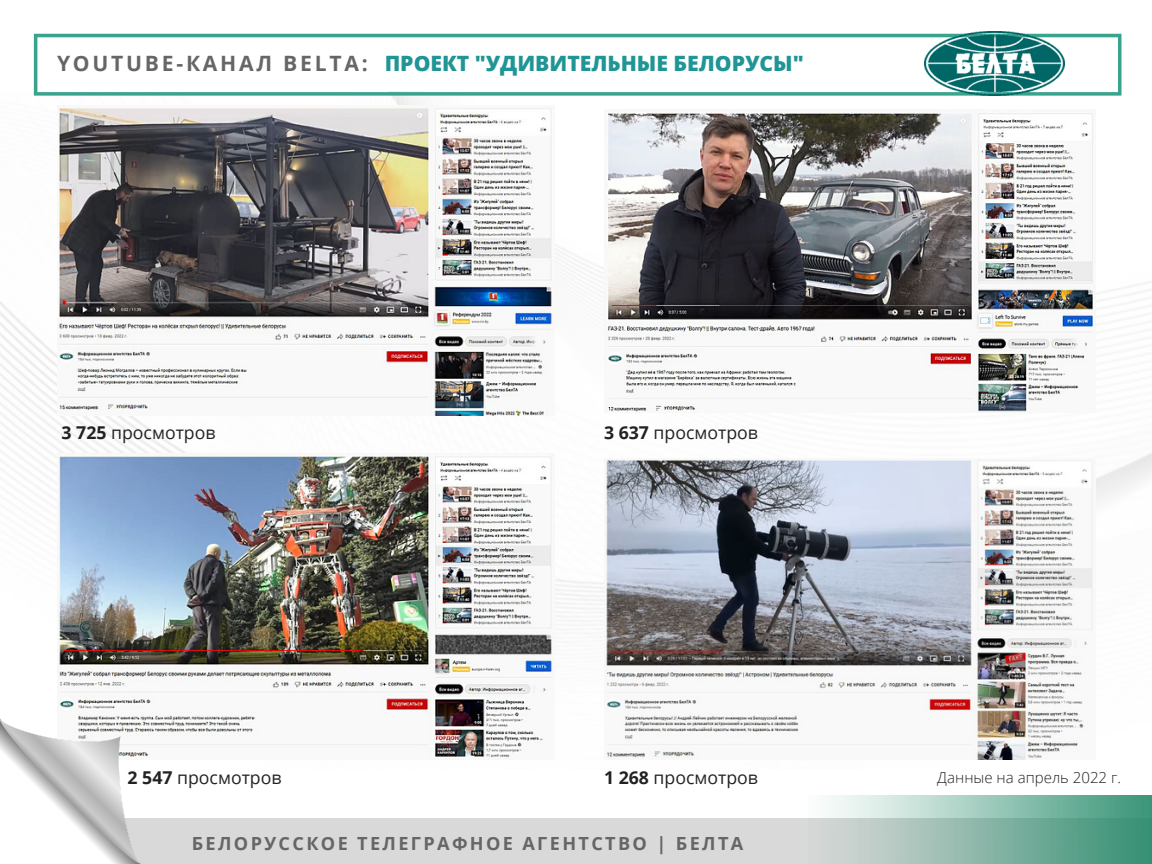
<style>
.page{position:relative;width:1152px;height:864px;background:#fff}
.page>*{position:absolute;margin:0;border:0;box-sizing:border-box;transform-origin:0 0}
.t1{font:800 21.15px "Open Sans";color:#209595}
.t2{font:700 21.15px "Open Sans";letter-spacing:.13em;color:#666}
.t3{font:700 18.15px "Open Sans";letter-spacing:.13em;color:#666}
.t4{font:17.7px "Open Sans";color:#222}
.t5{font:300 15.15px "Open Sans";color:#222}
.s1{font-weight:700}
</style>
<div class="page">
<img style="left:0;top:92px;width:1152px;height:582px">
<svg style="left:34px;top:34px;width:1087px;height:62px"></svg>
<div style="left:0;top:819px;width:1152px;height:45px;background:#d9d9d9"></div>
<img style="left:57px;top:454px;width:497px;height:304px">
<img style="left:0;top:718px;width:140px;height:146px">
<img style="left:604px;top:110px;width:492px;height:302px">
<img style="left:57px;top:106px;width:497px;height:309px">
<img style="left:604px;top:458px;width:492px;height:302px">
<img style="left:808px;top:796px;width:344px;height:68px">
<img style="left:924px;top:31px;width:141px;height:64px">
<p class="t2" style="left:57px;top:48px;width:312px">YOUTUBE-КАНАЛ BELTA:</p>
<p class="t1" style="left:385px;top:48px;width:421px">ПРОЕКТ "УДИВИТЕЛЬНЫЕ БЕЛОРУСЫ"</p>
<p class="t4" style="left:62px;top:420px;width:155px"><span class="s1">3 725</span> просмотров</p>
<p class="t4" style="left:604px;top:420px;width:155px"><span class="s1">3 637</span> просмотров</p>
<p class="t4" style="left:128px;top:765px;width:155px"><span class="s1">2 547</span> просмотров</p>
<p class="t4" style="left:604px;top:765px;width:155px"><span class="s1">1 268</span> просмотров</p>
<p class="t5" style="left:937px;top:767px;width:185px">Данные на апрель 2022 г.</p>
<p class="t3" style="left:192px;top:830px;width:553px">БЕЛОРУССКОЕ ТЕЛЕГРАФНОЕ АГЕНТСТВО | БЕЛТА</p>
</div>
